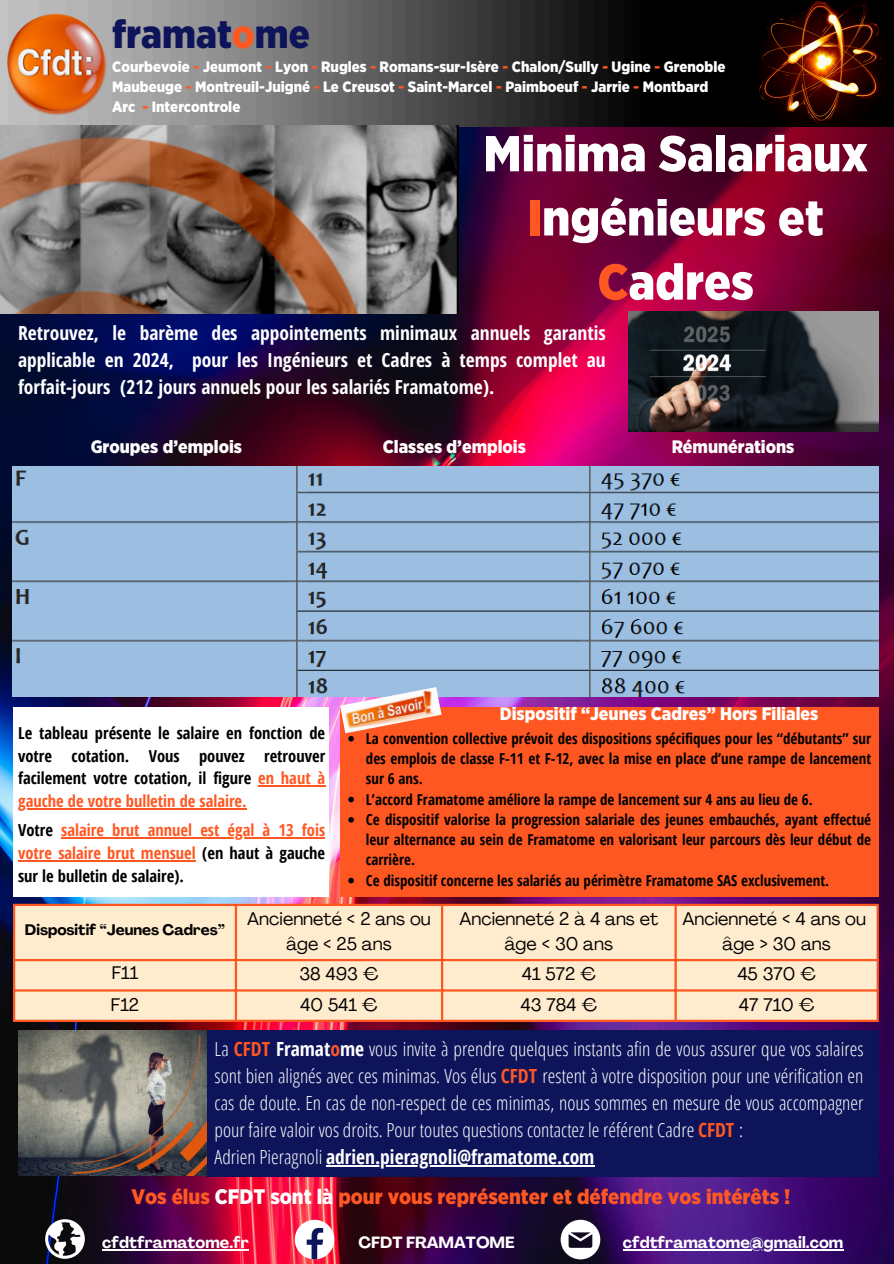
<style>
.page{position:relative;width:894px;height:1264px;background:#fff}
.page>*{position:absolute;margin:0;border:0;box-sizing:border-box;transform-origin:0 0}
.t1{font:900 50.4px/64.2px "Gotham Narrow";color:#fff;text-align:center}
.t2{font:900 39.6px "Gotham Narrow";color:#0d145a}
.t3{font:900 21px "Gotham Narrow";color:#ff5722}
.t4{font:300 19.5px/27px "Open Sans Condensed";color:#fff}
.t5{font:700 19.5px/27px "Open Sans Hebrew Condensed";color:#fff;text-align:justify}
.t6{font:18px "Agrandir";color:#000}
.t7{font:900 18px "Gotham Narrow";color:#fff}
.t8{font:700 16.5px/22.8px "Open Sans Condensed";color:#ff5722}
.t9{font:700 16.5px/22.8px "Open Sans Condensed";color:#000;text-align:justify}
.t10{font:700 16.05px "Agrandir";color:#fff}
.t11{font:700 15px/20.2px "Open Sans Condensed";color:#000;text-align:justify}
.t12{font:900 15px "Gotham Narrow";color:#fff}
.t13{font:700 15px "Agrandir";color:#000}
.s1{color:#ff5722}
.s2{color:#000}
.s3{font-weight:700;color:#ff5722}
.s4{font-weight:700}
.s5{color:#fff}
</style>
<div class="page">
<img style="left:0;top:126px;width:893px;height:1137px">
<div style="left:13px;top:707px;width:315px;height:190px;background:#fff"></div>
<img style="left:0;top:0;width:893px;height:126px">
<img style="left:750px;top:0;width:142px;height:125px">
<img style="left:0;top:8px;width:110px;height:110px">
<div style="left:206px;top:1030px;width:672px;height:146px;background:#0d145a"></div>
<svg style="left:45px;top:1219px;width:39px;height:39px"></svg>
<svg style="left:295px;top:1219px;width:39px;height:40px"></svg>
<svg style="left:560px;top:1219px;width:40px;height:40px"></svg>
<img style="left:0;top:125px;width:458px;height:188px">
<img style="left:628px;top:312px;width:250px;height:119px">
<div style="left:340px;top:707px;width:538px;height:190px;background:#ff5722"></div>
<img style="left:18px;top:1030px;width:188px;height:145px">
<img style="left:13px;top:466px;width:865px;height:230px">
<img style="left:340px;top:687px;width:101px;height:46px">
<div style="left:15px;top:906px;width:861px;height:113px;background:#ffebcd"></div>
<hr style="left:13px;top:906px;width:2px;height:113px;background:#ff5722">
<hr style="left:235px;top:906px;width:2px;height:113px;background:#ff5722">
<hr style="left:441px;top:906px;width:2px;height:113px;background:#ff5722">
<hr style="left:674px;top:906px;width:2px;height:113px;background:#ff5722">
<hr style="left:876px;top:906px;width:2px;height:113px;background:#ff5722">
<hr style="left:13px;top:903px;width:865px;height:3px;background:#ff5722">
<hr style="left:13px;top:958px;width:865px;height:3px;background:#ff5722">
<hr style="left:13px;top:989px;width:865px;height:2px;background:#ff5722">
<hr style="left:13px;top:1019px;width:865px;height:2px;background:#ff5722">
<hr style="left:326px;top:1165px;width:268px;height:1px;background:#fff">
<hr style="left:258px;top:785px;width:67px;height:2px;background:#ff5722">
<hr style="left:18px;top:808px;width:228px;height:2px;background:#ff5722">
<hr style="left:61px;top:837px;width:264px;height:1px;background:#ff5722">
<hr style="left:18px;top:860px;width:178px;height:1px;background:#ff5722">
<hr style="left:102px;top:1249px;width:147px;height:1px;background:#fff">
<hr style="left:622px;top:1249px;width:221px;height:1px;background:#fff">
<svg style="left:348px;top:736px;width:6px;height:5px"></svg>
<svg style="left:348px;top:796px;width:6px;height:6px"></svg>
<svg style="left:348px;top:817px;width:6px;height:5px"></svg>
<svg style="left:348px;top:877px;width:6px;height:6px"></svg>
<p class="t2" style="left:112px;top:16px;width:199px">framat<span class="s1">o</span>me</p>
<p class="t12" style="left:112px;top:59px;width:614px">Courbevoie <span class="s1">-</span> Jeumont <span class="s1">-</span> Lyon <span class="s1">-</span> Rugles <span class="s1">-</span> Romans-sur-Isère <span class="s1">-</span> Chalon/Sully <span class="s1">-</span> Ugine <span class="s1">-</span> Grenoble</p>
<p class="t12" style="left:112px;top:80px;width:597px">Maubeuge <span class="s1">-</span> Montreuil-Juigné <span class="s1">-</span> Le Creusot <span class="s1">-</span> Saint-Marcel <span class="s1">-</span> Paimboeuf <span class="s1">-</span> Jarrie <span class="s1">-</span> Montbard</p>
<p class="t12" style="left:112px;top:100px;width:130px">Arc <span class="s1">-</span> Intercontrole</p>
<p class="t1" style="left:483px;top:124px;width:386px">Minima Salariaux<br><span class="s1">I</span>ngénieurs et<br><span class="s1">C</span>adres</p>
<h5 class="t5" style="left:18px;top:319px;width:589px">Retrouvez, le barème des appointements minimaux annuels garantis applicable en 2024, pour les Ingénieurs et Cadres à temps complet au forfait-jours (212 jours annuels pour les salariés Framatome).</h5>
<p class="t7" style="left:91px;top:438px;width:153px">Groupes d’emplois</p>
<p class="t7" style="left:382px;top:438px;width:145px">Classes d’emplois</p>
<p class="t7" style="left:671px;top:438px;width:124px">Rémunérations</p>
<p class="t9" style="left:18px;top:720px;width:308px">Le tableau présente le salaire en fonction de votre cotation. Vous pouvez retrouver facilement votre cotation, il figure <span class="s1">en haut à</span></p>
<p class="t8" style="left:18px;top:786px;width:230px;line-height:28.8px">gauche de votre bulletin de salaire.<br><span class="s2">Votre</span></p>
<p class="t8" style="left:18px;top:818px;width:308px;text-align:justify;text-indent:43px">salaire brut annuel est égal à 13 fois votre salaire brut mensuel <span class="s2">(en haut à gauche sur le bulletin de salaire).</span></p>
<p class="t7" style="left:499px;top:706px;width:320px">Dispositif “Jeunes Cadres” Hors Filiales</p>
<p class="t11" style="left:366px;top:728px;width:506px">La convention collective prévoit des dispositions spécifiques pour les “débutants” sur des emplois de classe F-11 et F-12, avec la mise en place d’une rampe de lancement sur 6 ans.</p>
<p class="t11" style="left:366px;top:788px;width:448px">L’accord Framatome améliore la rampe de lancement sur 4 ans au lieu de 6.</p>
<p class="t11" style="left:366px;top:809px;width:506px">Ce dispositif valorise la progression salariale des jeunes embauchés, ayant effectué leur alternance au sein de Framatome en valorisant leur parcours dès leur début de carrière.</p>
<p class="t11" style="left:366px;top:869px;width:464px">Ce dispositif concerne les salariés au périmètre Framatome SAS exclusivement.</p>
<p class="t13" style="left:25px;top:924px;width:201px">Dispositif “Jeunes Cadres”</p>
<p class="t6" style="left:247px;top:911px;width:185px">Ancienneté &lt; 2 ans ou</p>
<h2 class="t6" style="left:286px;top:936px;width:107px">âge &lt; 25 ans</h2>
<p class="t6" style="left:459px;top:911px;width:200px">Ancienneté 2 à 4 ans et</p>
<p class="t6" style="left:504px;top:936px;width:110px">âge &lt; 30 ans</p>
<p class="t6" style="left:682px;top:911px;width:185px">Ancienneté &lt; 4 ans ou</p>
<p class="t6" style="left:722px;top:936px;width:110px">âge &gt; 30 ans</p>
<p class="t6" style="left:112px;top:965px;width:28px">F11</p>
<h1 class="t6" style="left:299px;top:966px;width:81px">38 493 €</h1>
<p class="t6" style="left:521px;top:966px;width:76px">41 572 €</p>
<h3 class="t6" style="left:737px;top:966px;width:80px">45 370 €</h3>
<h5 class="t6" style="left:111px;top:997px;width:30px">F12</h5>
<h5 class="t6" style="left:300px;top:997px;width:79px">40 541 €</h5>
<h5 class="t6" style="left:520px;top:997px;width:78px">43 784 €</h5>
<p class="t6" style="left:738px;top:997px;width:77px">47 710 €</p>
<h5 class="t4" style="left:214px;top:1035px;width:650px">La <span class="s3">CFDT</span> <span class="s4">Framat</span><span class="s3">o</span><span class="s4">me</span> vous invite à prendre quelques instants afin de vous assurer que vos salaires sont bien alignés avec ces minimas. Vos élus <span class="s3">CFDT</span> restent à votre disposition pour une vérification en cas de doute. En cas de non-respect de ces minimas, nous sommes en mesure de vous accompagner pour faire valoir vos droits. Pour toutes questions contactez le référent Cadre <span class="s3">CFDT</span> :<br>Adrien Pieragnoli <span class="s4">adrien.pieragnoli@framatome.com</span></h5>
<p class="t3" style="left:131px;top:1186px;width:660px">Vos élus <span class="s5">CFDT sont là</span> pour vous représenter et défendre vos intérêts !</p>
<p class="t10" style="left:102px;top:1236px;width:148px">cfdtframatome.fr</p>
<p class="t10" style="left:358px;top:1236px;width:158px">CFDT FRAMATOME</p>
<p class="t10" style="left:622px;top:1236px;width:222px">cfdtframatome@gmail.com</p>
</div>
